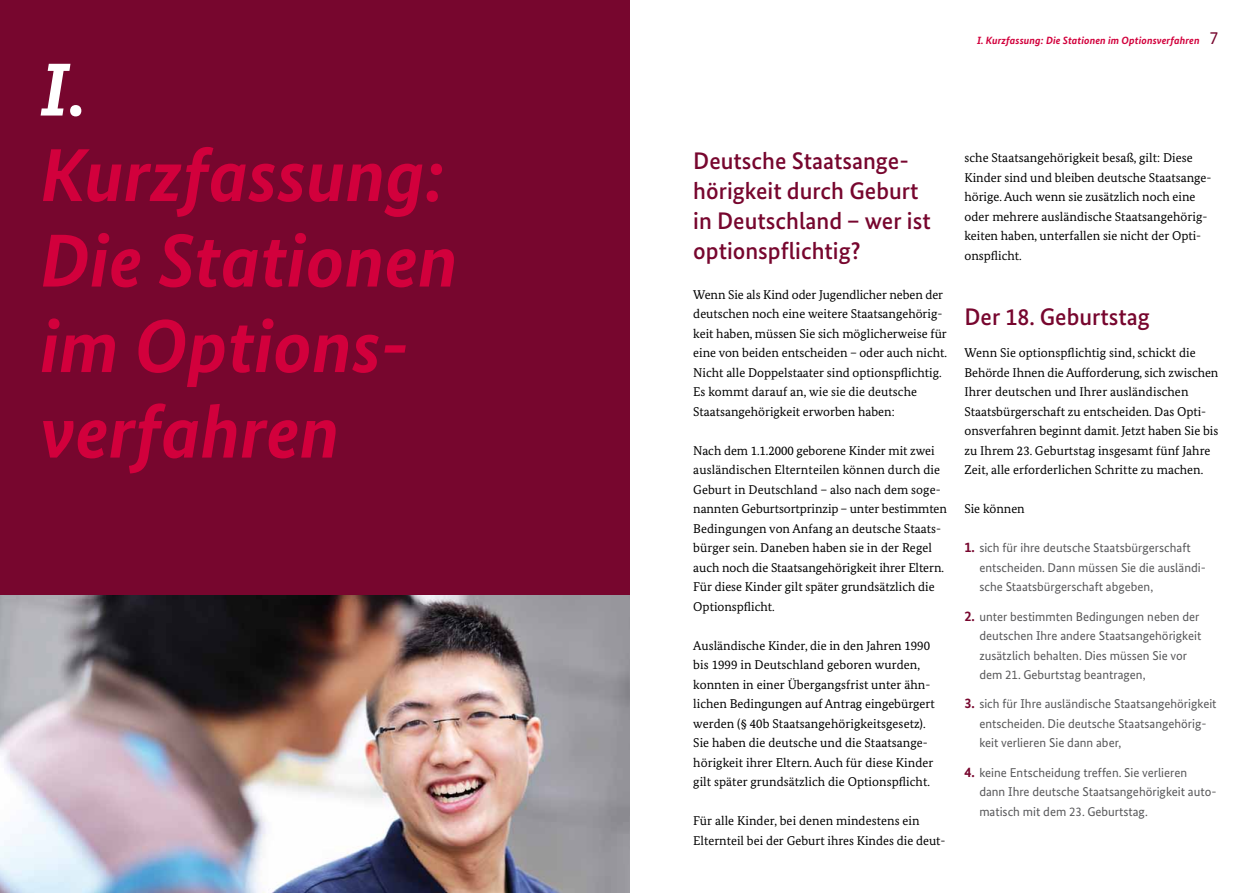
<style>
.page{position:relative;width:1259px;height:893px;background:#fff}
.page>*{position:absolute;margin:0;border:0;box-sizing:border-box;transform-origin:0 0}
.t1{font:italic 700 75px/85.5px "Bundes Sans";color:#d2003c}
.t2{font:italic 700 75px "Bundes Sans";color:#fff}
.t3{font:500 24px/30px "Bundes Sans";color:#77062e}
.t4{font:12.75px/19.5px "Bundes Serif";color:#000}
.t5{font:12.75px/19.5px "Bundes Sans";color:#58585a}
.t6{font:italic 700 10.5px "Bundes Sans";letter-spacing:.01em;color:#d2003c}
.s1{font-weight:400;font-style:normal;font-size:18px;color:#77062e}
.s2{font-weight:700;font-size:14.25px;color:#77062e}
</style>
<div class="page">
<div style="left:0;top:0;width:629px;height:893px;background:#77062e"></div>
<img style="left:0;top:595px;width:629px;height:298px">
<h1 class="t2" style="left:40px;top:44px;width:48px">I.</h1>
<h1 class="t1" style="left:40px;top:132px;width:419px">Kurzfassung:<br>Die Stationen im Options&shy;verfahren</h1>
<h3 class="t3" style="left:693px;top:146px;width:217px">Deutsche Staatsange-</h3>
<h3 class="t3" style="left:693px;top:176px;width:239px">hörigkeit durch Geburt in Deutschland – wer ist optionspflichtig?</h3>
<p class="t4" style="left:693px;top:285px;width:251px">Wenn Sie als Kind oder Jugendlicher neben der</p>
<p class="t4" style="left:693px;top:324px;width:255px">keit haben, müssen Sie sich möglicherweise für eine von beiden entscheiden – oder auch nicht.<br>Nicht alle Doppelstaater sind optionspflichtig.<br>Es kommt darauf an, wie sie die deutsche Staatsangehörigkeit erworben haben:</p>
<p class="t4" style="left:693px;top:441px;width:248px">Nach dem 1.1.2000 geborene Kinder mit zwei ausländischen Elternteilen können durch die</p>
<p class="t4" style="left:693px;top:499px;width:255px">nannten Geburtsortprinzip – unter bestimmten</p>
<p class="t4" style="left:693px;top:538px;width:252px">bürger sein. Daneben haben sie in der Regel auch noch die Staatsangehörigkeit ihrer Eltern.<br>Für diese Kinder gilt später grundsätzlich die Optionspflicht.</p>
<p class="t4" style="left:693px;top:635px;width:238px">Ausländische Kinder, die in den Jahren 1990 bis 1999 in Deutschland geboren wurden,</p>
<p class="t4" style="left:693px;top:694px;width:243px">lichen Bedingungen auf Antrag eingebürgert werden (§ 40b Staatsangehörigkeitsgesetz).</p>
<p class="t4" style="left:693px;top:752px;width:242px">hörigkeit ihrer Eltern. Auch für diese Kinder gilt später grundsätzlich die Optionspflicht.</p>
<p class="t4" style="left:693px;top:811px;width:228px">Für alle Kinder, bei denen mindestens ein</p>
<p class="t4" style="left:693px;top:304px;width:251px">deutschen noch eine weitere Staatsangehörig-</p>
<p class="t4" style="left:693px;top:480px;width:249px">Geburt in Deutschland – also nach dem soge-</p>
<p class="t4" style="left:693px;top:519px;width:249px">Bedingungen von Anfang an deutsche Staats-</p>
<p class="t4" style="left:693px;top:674px;width:239px">konnten in einer Übergangsfrist unter ähn-</p>
<p class="t4" style="left:693px;top:733px;width:236px">Sie haben die deutsche und die Staatsange-</p>
<p class="t4" style="left:693px;top:830px;width:254px">Elternteil bei der Geburt ihres Kindes die deut-</p>
<p class="t6" style="left:977px;top:34px;width:243px">I. Kurzfassung: Die Stationen im Options verfahren <span class="s1">7</span></p>
<p class="t4" style="left:964px;top:148px;width:230px">sche Staatsangehörigkeit besaß, gilt: Diese</p>
<p class="t4" style="left:964px;top:187px;width:232px">hörige. Auch wenn sie zusätzlich noch eine</p>
<p class="t4" style="left:964px;top:167px;width:248px">Kinder sind und bleiben deutsche Staatsange-</p>
<p class="t4" style="left:964px;top:206px;width:245px">oder mehrere ausländische Staatsangehörig&shy;keiten haben, unterfallen sie nicht der Opti-</p>
<p class="t4" style="left:964px;top:245px;width:59px">onspflicht.</p>
<h3 class="t3" style="left:964px;top:302px;width:187px">Der 18. Geburtstag</h3>
<p class="t4" style="left:964px;top:343px;width:255px">Wenn Sie optionspflichtig sind, schickt die<br>Behörde Ihnen die Aufforderung, sich zwischen<br>Ihrer deutschen und Ihrer ausländischen</p>
<p class="t4" style="left:964px;top:421px;width:255px">onsverfahren beginnt damit. Jetzt haben Sie bis zu Ihrem 23. Geburtstag insgesamt fünf Jahre<br>Zeit, alle erforderlichen Schritte zu machen.</p>
<p class="t4" style="left:964px;top:499px;width:62px">Sie können</p>
<p class="t5" style="left:964px;top:538px;width:228px"><span class="s2">1.</span> sich für ihre deutsche Staatsbürgerschaft</p>
<p class="t5" style="left:979px;top:577px;width:175px">sche Staatsbürgerschaft abgeben,</p>
<p class="t5" style="left:979px;top:606px;width:223px;text-indent:-15px"><span class="s2">2.</span> unter bestimmten Bedingungen neben der deutschen Ihre andere Staatsangehörigkeit zusätzlich behalten. Dies müssen Sie vor dem 21. Geburtstag beantragen,</p>
<p class="t5" style="left:964px;top:694px;width:254px"><span class="s2">3.</span> sich für Ihre ausländische Staatsangehörigkeit</p>
<p class="t5" style="left:979px;top:733px;width:144px">keit verlieren Sie dann aber,</p>
<p class="t5" style="left:964px;top:762px;width:224px"><span class="s2">4.</span> keine Entscheidung treffen. Sie verlieren</p>
<p class="t5" style="left:979px;top:801px;width:170px">matisch mit dem 23. Geburtstag.</p>
<p class="t4" style="left:964px;top:402px;width:243px">Staatsbürgerschaft zu entscheiden. Das Opti-</p>
<p class="t5" style="left:979px;top:558px;width:228px">entscheiden. Dann müssen Sie die ausländi-</p>
<p class="t5" style="left:979px;top:714px;width:229px">entscheiden. Die deutsche Staatsangehörig-</p>
<p class="t5" style="left:979px;top:782px;width:239px">dann Ihre deutsche Staatsangehörigkeit auto-</p>
</div>
